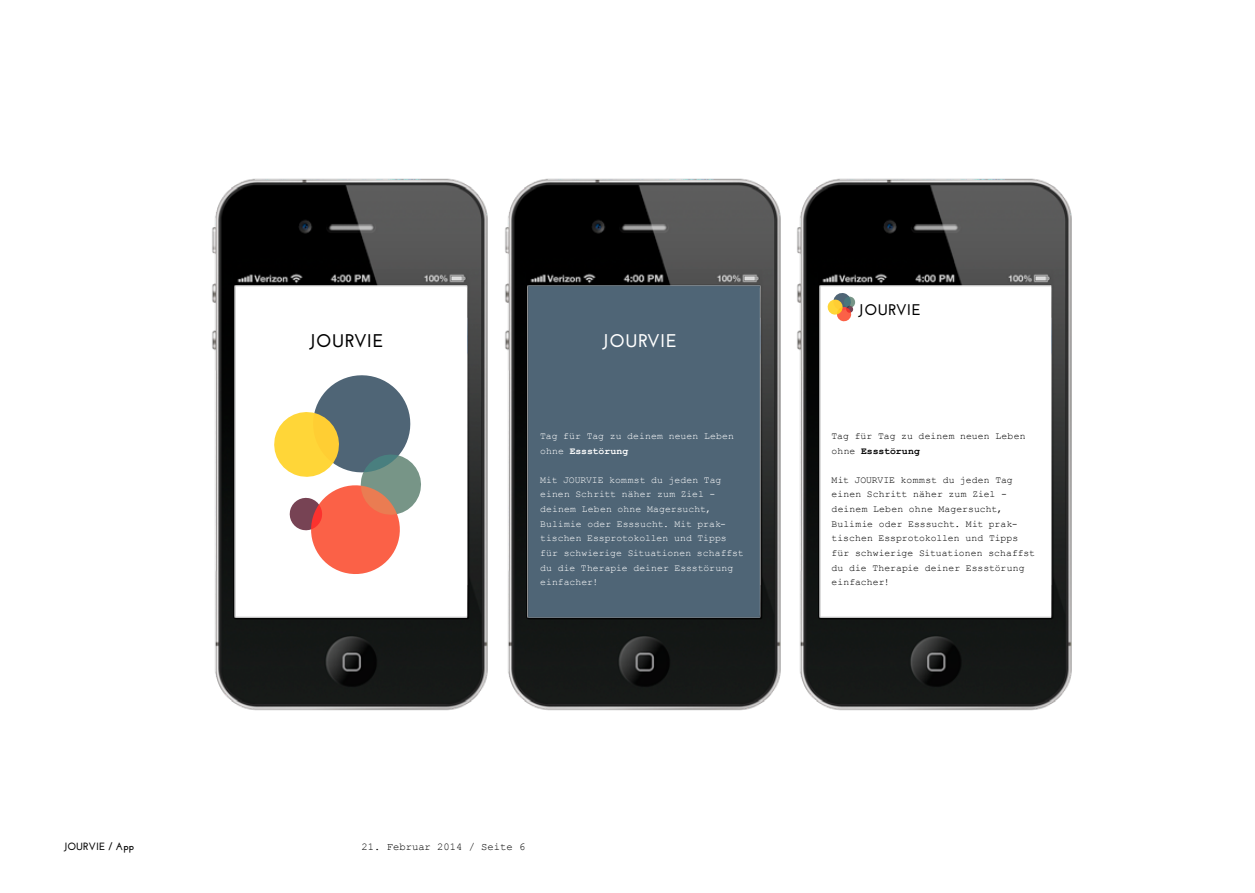
<style>
.page{position:relative;width:1255px;height:893px;background:#fff}
.page>*{position:absolute;margin:0;border:0;box-sizing:border-box;transform-origin:0 0}
.t1{font:700 18.3px "Josefin Sans";color:#000}
.t2{font:700 18.3px "Josefin Sans";color:#fff}
.t3{font:700 15.45px "Josefin Sans";color:#000}
.t4{font:10.5px "Courier New";color:#000}
.t5{font:700 10.5px "Josefin Sans";color:#000}
.t6{font:9.75px/14.5px "Courier New";letter-spacing:.005em;color:#fff}
.t7{font:9.75px/14.5px "Courier New";letter-spacing:.005em;color:#000}
.s1{font-weight:700}
</style>
<div class="page">
<img style="left:212px;top:178px;width:276px;height:533px">
<svg style="left:270px;top:370px;width:154px;height:209px"></svg>
<img style="left:505px;top:178px;width:276px;height:533px">
<img style="left:797px;top:178px;width:275px;height:533px">
<svg style="left:826px;top:292px;width:29px;height:30px"></svg>
<h1 class="t1" style="left:309px;top:329px;width:20px">JOURVIE</h1>
<h1 class="t2" style="left:602px;top:329px;width:20px">JOURVIE</h1>
<p class="t6" style="left:540px;top:428px;width:195px">Tag für Tag zu deinem neuen Leben ohne <span class="s1">Essstörung</span></p>
<p class="t6" style="left:540px;top:472px;width:205px">Mit JOURVIE kommst du jeden Tag einen Schritt näher zum Ziel - deinem Leben ohne Magersucht,<br>Bulimie oder Esssucht. Mit prak&shy;tischen Essprotokollen und Tipps für schwierige Situationen schaffst du die Therapie deiner Essstörung einfacher!</p>
<h2 class="t3" style="left:858px;top:300px;width:17px">JOURVIE</h2>
<p class="t7" style="left:831px;top:428px;width:195px">Tag für Tag zu deinem neuen Leben ohne <span class="s1">Essstörung</span></p>
<p class="t7" style="left:831px;top:472px;width:205px">Mit JOURVIE kommst du jeden Tag einen Schritt näher zum Ziel - deinem Leben ohne Magersucht,<br>Bulimie oder Esssucht. Mit prak&shy;tischen Essprotokollen und Tipps für schwierige Situationen schaffst du die Therapie deiner Essstörung einfacher!</p>
<p class="t5" style="left:64px;top:840px;width:72px">JOURVIE / APP</p>
<p class="t4" style="left:361px;top:841px;width:165px">21. Februar 2014 / Seite 6</p>
</div>
